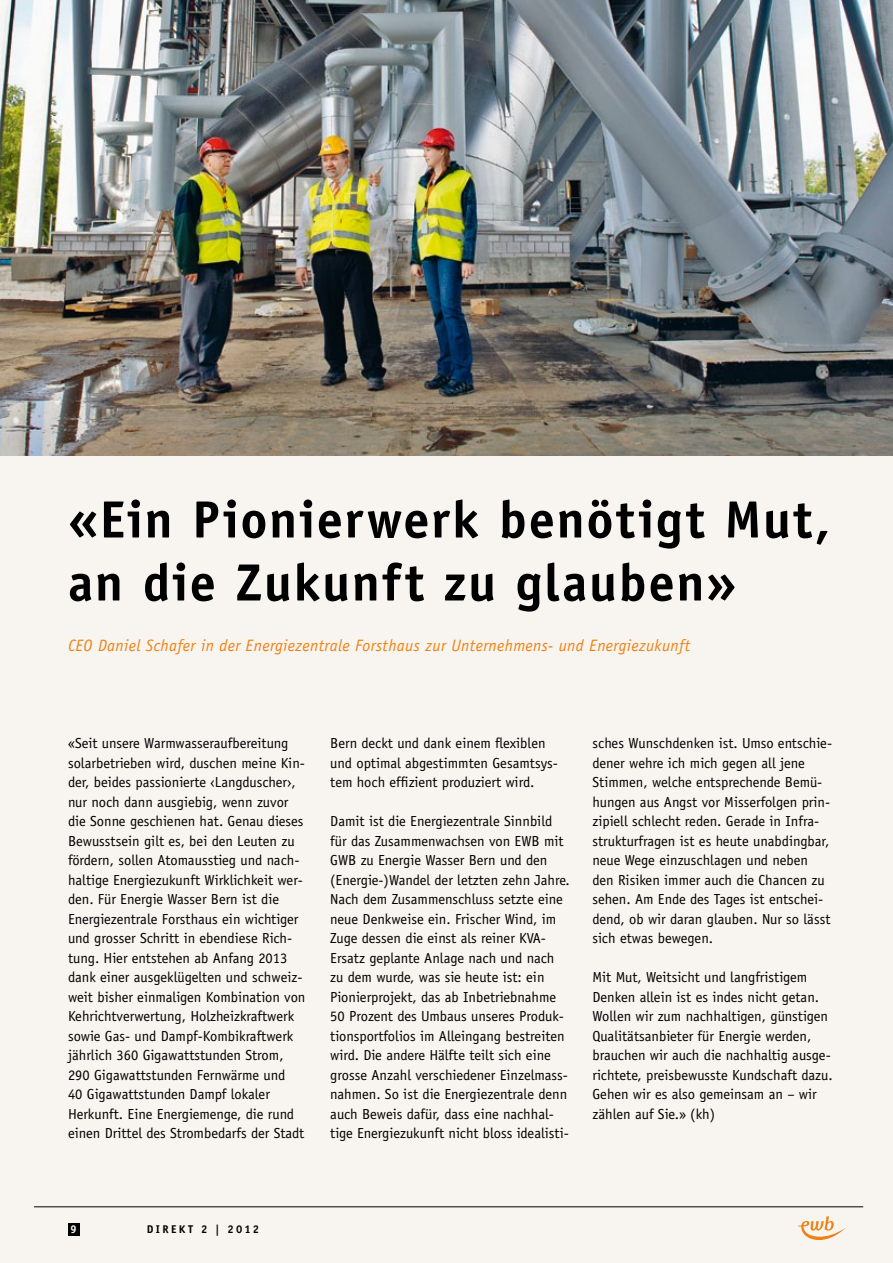
<style>
.page{position:relative;width:893px;height:1263px;background:#f8f4ef}
.page>*{position:absolute;margin:0;border:0;box-sizing:border-box;transform-origin:0 0}
.t1{font:700 52.5px/63px "Officina Sans Std";letter-spacing:.03em;color:#000}
.t2{font:italic 16.5px "Officina Sans Std";letter-spacing:.02em;color:#ef8214}
.t3{font:14.55px/19.5px "Officina Sans Std";color:#000}
.t4{font:700 11.25px "Officina Sans Std";letter-spacing:.2em;color:#000}
.t5{font:700 11.25px "Officina Sans Std";color:#fff}
</style>
<div class="page">
<img style="left:0;top:0;width:893px;height:456px">
<hr style="left:34px;top:1206px;width:829px;height:1px;background:#000">
<svg style="left:798px;top:1216px;width:48px;height:24px"></svg>
<div style="left:68px;top:1223px;width:12px;height:12px;background:#000"></div>
<p class="t1" style="left:68px;top:487px;width:764px">«Ein Pionierwerk benötigt Mut, an die Zukunft zu glauben»</p>
<p class="t2" style="left:68px;top:635px;width:624px">CEO Daniel Schafer in der Energiezentrale Forsthaus zur Unternehmens- und Energiezukunft</p>
<p class="t3" style="left:68px;top:733px;width:239px">«Seit unsere Warmwasseraufbereitung solarbetrieben wird, duschen meine Kin&shy;der, beides passionierte ‹Langduscher›, nur noch dann ausgiebig, wenn zuvor die Sonne geschienen hat. Genau dieses Bewusstsein gilt es, bei den Leuten zu fördern, sollen Atomausstieg und nach&shy;haltige Energiezukunft Wirklichkeit wer&shy;den. Für Energie Wasser Bern ist die Energiezentrale Forsthaus ein wichtiger und grosser Schritt in ebendiese Rich&shy;tung. Hier entstehen ab Anfang 2013 dank einer ausgeklügelten und schweiz&shy;weit bisher einmaligen Kombination von Kehrichtverwertung, H olzheizkraftwerk sowie Gas- und Dampf-Kombikraftwerk jährlich 360 Gigawattstunden Strom, 290 Gigawattstunden Fernwärme und<br>40 Gigawattstunden Dampf lokaler Herkunft. Eine Energiemenge, die rund einen Drittel des Strombedarfs der Stadt</p>
<p class="t3" style="left:330px;top:733px;width:229px">Bern deckt und dank einem flexiblen und optimal abgestimmten Gesamtsys&shy;tem hoch effizient produziert wird.</p>
<p class="t3" style="left:330px;top:811px;width:241px">Damit ist die Energiezentrale Sinnbild für das Zusammenwachsen von EWB mit GWB zu Energie Wasser Bern und den (Energie-)Wandel der letzten zehn Jahre.<br>Nach dem Zusammenschluss setzte eine neue Denkweise ein. Frischer Wind, im Zuge dessen die einst als reiner KVA-Ersatz geplante Anlage nach und nach zu dem wurde, was sie heute ist: ein Pionierprojekt, das ab Inbetriebnahme 50 Prozent des Umbaus unseres Produk&shy;tionsportfolios im Alleingang bestreiten wird. Die andere H älfte teilt sich eine grosse Anzahl verschiedener Einzelmass&shy;nahmen. So ist die Energiezentrale denn auch Beweis dafür, dass eine nachhal&shy;tige Energiezukunft nicht bloss idealisti-</p>
<p class="t3" style="left:592px;top:733px;width:241px">sches Wunschdenken ist. Umso entschie&shy;dener wehre ich mich gegen all jene Stimmen, welche entsprechende Bemü&shy;hungen aus Angst vor Misserfolgen prin&shy;zipiell schlecht reden. Gerade in Infra&shy;strukturfragen ist es heute unabdingbar, neue Wege einzuschlagen und neben den Risiken immer auch die Chancen zu sehen. Am Ende des Tages ist entschei&shy;dend, ob wir daran glauben. Nur so lässt sich etwas bewegen.</p>
<p class="t3" style="left:592px;top:967px;width:242px">Mit Mut, Weitsicht und langfristigem Denken allein ist es indes nicht getan.<br>Wollen wir zum nachhaltigen, günstigen Qualitätsanbieter für Energie werden, brauchen wir auch die nachhaltig ausge&shy;richtete, preisbewusste Kundschaft dazu.<br>Gehen wir es also gemeinsam an – wir zählen auf Sie.» (kh)</p>
<p class="t5" style="left:70px;top:1222px;width:8px">9</p>
<p class="t4" style="left:147px;top:1222px;width:18px">Direkt</p>
<p class="t4" style="left:201px;top:1222px;width:60px">2 | 2012</p>
</div>
